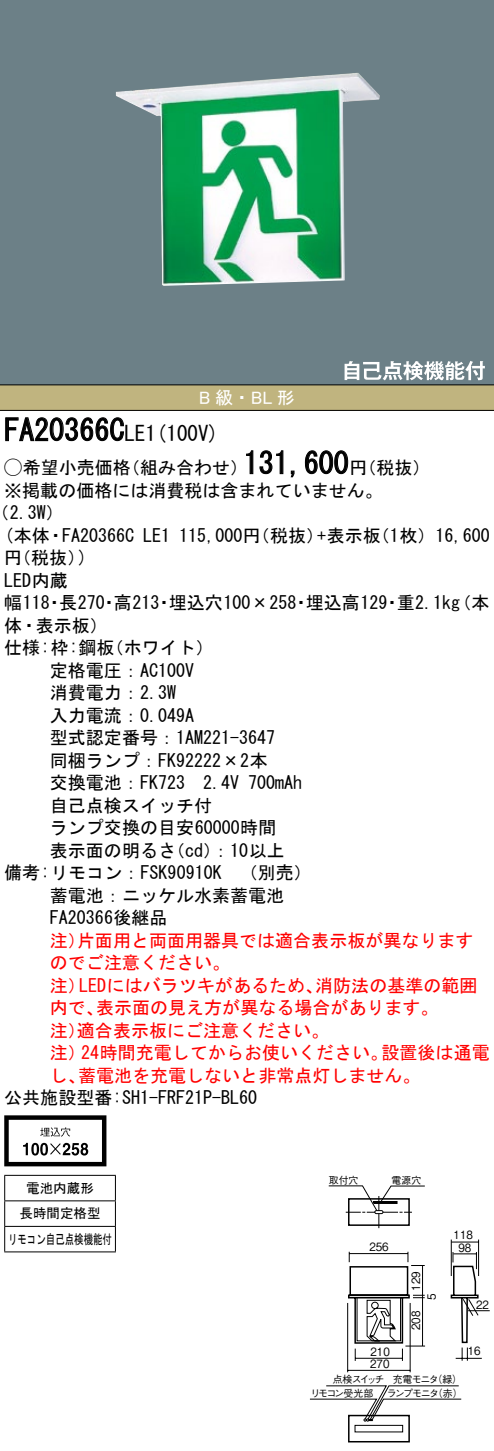
<style>
.page{position:relative;width:494px;height:1451px;background:#fff}
.page>*{position:absolute;margin:0;border:0;box-sizing:border-box;transform-origin:0 0}
.t1{font:30px "MS Gothic";color:#000}
.t2{font:21px "MS Gothic";color:#000}
.t3{font:18px/22.5px "MS Gothic";color:#000}
.t4{font:18px/22.5px "MS Gothic";color:#f00}
.t5{font:18px "MS P Gothic";color:#fff}
.t6{font:13.5px/25.5px "MS Gothic";color:#000;text-align:center}
.t7{font:13.5px "MS Gothic";color:#000;scale:.7 1}
.t8{font:11.4px/12.6px "Gothic BBB Pro Medium 90 pv RKSJ H";color:#000;scale:.9 1}
.t9{font:9.9px "Gothic BBB Pro Medium 90 pv RKSJ H";letter-spacing:-.1em;color:#000}
.s1{font-size:30px}
.s2{font-family:"Ford Classification 1"}
</style>
<div class="page">
<div style="left:0;top:0;width:493px;height:359px;background:#6c8087"></div>
<img style="left:116px;top:73px;width:263px;height:213px">
<div style="left:0;top:359px;width:493px;height:25px;background:#6c8087"></div>
<svg style="left:344px;top:361px;width:140px;height:19px"></svg>
<div style="left:0;top:385px;width:493px;height:25px;background:#c0b47f"></div>
<hr style="left:0;top:384px;width:493px;height:1px;background:#000">
<hr style="left:0;top:410px;width:493px;height:1px;background:#000">
<svg style="left:5px;top:417px;width:119px;height:24px"></svg>
<svg style="left:246px;top:450px;width:7px;height:24px"></svg>
<svg style="left:259px;top:450px;width:24px;height:24px"></svg>
<svg style="left:290px;top:470px;width:5px;height:7px"></svg>
<svg style="left:304px;top:450px;width:44px;height:24px"></svg>
<svg style="left:4px;top:1115px;width:102px;height:51px"></svg>
<hr style="left:4px;top:1174px;width:112px;height:1px;background:#000">
<hr style="left:4px;top:1200px;width:112px;height:1px;background:#000">
<hr style="left:4px;top:1225px;width:112px;height:1px;background:#000">
<svg style="left:4px;top:1175px;width:1px;height:76px"></svg>
<svg style="left:115px;top:1175px;width:1px;height:76px"></svg>
<hr style="left:4px;top:1251px;width:112px;height:1px;background:#000">
<div style="left:347px;top:1414px;width:62px;height:28px;border:2px solid #000"></div>
<div style="left:354px;top:1424px;width:48px;height:8px;border:1px solid #000"></div>
<svg style="left:309px;top:1185px;width:180px;height:236px"></svg>
<p class="t5" style="left:199px;top:388px;width:97px">B級・ BL 形</p>
<p class="t2" style="left:109px;top:423px;width:111px"><span class="s1">C</span>LE (1 100 (V</p>
<h1 class="t1" style="left:4px;top:415px;width:107px">FA20366</h1>
<h1 class="t1" style="left:243px;top:448px;width:106px">131,600</h1>
<p class="t3" style="left:4px;top:456px;width:128px"><span class="s2">A</span>希望小売価格</p>
<p class="t3" style="left:4px;top:479px;width:379px">※掲載の価格には消費税は含まれていません。</p>
<p class="t3" style="left:-8px;top:501px;width:73px">（2.3 (W</p>
<p class="t3" style="left:122px;top:456px;width:127px">（組み合わせ）</p>
<p class="t3" style="left:349px;top:456px;width:82px">（円税抜(</p>
<p class="t3" style="left:4px;top:524px;width:47px">(本体</p>
<p class="t3" style="left:62px;top:524px;width:74px">FA20366C</p>
<p class="t3" style="left:47px;top:524px;width:19px">・</p>
<p class="t3" style="left:4px;top:546px;width:82px">（円税抜(<br>LED内蔵</p>
<p class="t3" style="left:79px;top:546px;width:10px">(</p>
<p class="t3" style="left:143px;top:524px;width:28px">LE1</p>
<p class="t3" style="left:317px;top:524px;width:65px">+表示板</p>
<p class="t3" style="left:179px;top:524px;width:146px">115,000 （円税抜）</p>
<p class="t3" style="left:371px;top:524px;width:119px">（枚1 (16,600</p>
<p class="t3" style="left:114px;top:591px;width:47px">高213</p>
<p class="t3" style="left:305px;top:591px;width:83px">埋込高129</p>
<p class="t3" style="left:4px;top:591px;width:47px">幅118</p>
<p class="t3" style="left:4px;top:614px;width:105px">体・表示板(</p>
<p class="t3" style="left:168px;top:591px;width:129px">埋込穴100×258</p>
<p class="t3" style="left:453px;top:591px;width:37px">（本</p>
<p class="t3" style="left:396px;top:591px;width:65px">重2.1kg</p>
<p class="t3" style="left:59px;top:591px;width:47px">長270</p>
<p class="t3" style="left:45px;top:591px;width:19px">・</p>
<p class="t3" style="left:100px;top:591px;width:20px">・</p>
<p class="t3" style="left:155px;top:591px;width:19px">・</p>
<p class="t3" style="left:292px;top:591px;width:19px">・</p>
<p class="t3" style="left:382px;top:591px;width:20px">・</p>
<p class="t3" style="left:4px;top:636px;width:112px">仕様枠: :鋼板</p>
<p class="t3" style="left:50px;top:659px;width:146px">定格電圧：AC100V</p>
<p class="t3" style="left:50px;top:681px;width:128px">消費電力：2.3W</p>
<p class="t3" style="left:50px;top:704px;width:146px">入力電流：0.049A</p>
<p class="t3" style="left:50px;top:726px;width:227px">型式認定番号：1AM221-3647</p>
<p class="t3" style="left:50px;top:749px;width:219px">同梱ランプ：FK92222× 本2</p>
<p class="t3" style="left:248px;top:771px;width:55px">700mAh</p>
<p class="t3" style="left:106px;top:636px;width:109px">（ホワイト(</p>
<p class="t3" style="left:50px;top:771px;width:191px">交換電池：FK723　2.4V</p>
<p class="t3" style="left:50px;top:794px;width:164px">自己点検スイッチ付</p>
<p class="t3" style="left:50px;top:816px;width:228px">ランプ交換の目安60000時間</p>
<p class="t3" style="left:212px;top:839px;width:74px">：10以上</p>
<p class="t3" style="left:50px;top:839px;width:128px">表示面の明るさ</p>
<p class="t3" style="left:167px;top:839px;width:55px">（cd）</p>
<p class="t3" style="left:50px;top:861px;width:236px;text-indent:-46px">備考:リモコン：FSK90910K<br>蓄電池：ニッケル水素蓄電池<br>FA20366後継品</p>
<p class="t4" style="left:77px;top:929px;width:398px">片面用と両面用器具では適合表示板が異なります</p>
<p class="t3" style="left:230px;top:861px;width:82px">　（別売(</p>
<p class="t4" style="left:50px;top:929px;width:182px">注）<br>のでご注意ください。</p>
<p class="t4" style="left:79px;top:974px;width:245px">LEDにはバラツキがあるため、</p>
<p class="t4" style="left:315px;top:974px;width:163px">消防法の基準の範囲</p>
<p class="t4" style="left:50px;top:974px;width:37px">注）</p>
<p class="t4" style="left:96px;top:996px;width:344px">表示面の見え方が異なる場合があります。</p>
<p class="t4" style="left:77px;top:996px;width:254px;text-indent:-27px">内で、<br>適合表示板にご注意ください。</p>
<p class="t4" style="left:50px;top:1019px;width:37px">注）</p>
<p class="t4" style="left:381px;top:1041px;width:110px">設置後は通電</p>
<p class="t4" style="left:81px;top:1041px;width:308px">24時間充電してからお使いください。</p>
<p class="t4" style="left:78px;top:1041px;width:344px;text-indent:-28px">注）<br>蓄電池を充電しないと非常点灯しません。</p>
<p class="t4" style="left:50px;top:1064px;width:37px">し、</p>
<p class="t3" style="left:4px;top:1086px;width:254px">公共施設型番:SH1-FRF21 -P BL60</p>
<p class="t6" style="left:19px;top:1175px;width:82px">電池内蔵形長時間定格型</p>
<p class="t7" style="left:8px;top:1232px;width:150px">リモコン自己点検機能付</p>
<p class="t9" style="left:328px;top:1171px;width:31px">取付穴</p>
<p class="t9" style="left:391px;top:1171px;width:31px">電源穴</p>
<p class="t8" style="left:369px;top:1238px;width:23px">256</p>
<p class="t8" style="left:370px;top:1343px;width:23px">210<br>270</p>
<p class="t8" style="left:408px;top:1290px;width:23px;rotate:-90deg">129</p>
<p class="t8" style="left:408px;top:1330px;width:23px;rotate:-90deg">208</p>
<p class="t8" style="left:423px;top:1299px;width:9px;rotate:-90deg">5</p>
<p class="t8" style="left:453px;top:1227px;width:23px">118</p>
<p class="t8" style="left:458px;top:1240px;width:16px">98</p>
<p class="t8" style="left:475px;top:1297px;width:16px">22</p>
<p class="t8" style="left:467px;top:1343px;width:16px">16</p>
<p class="t9" style="left:332px;top:1371px;width:53px">点検スイッチ</p>
<p class="t9" style="left:432px;top:1371px;width:31px">（緑(</p>
<p class="t9" style="left:392px;top:1371px;width:48px">充電モニタ</p>
<p class="t9" style="left:310px;top:1385px;width:64px">リモコン受光部</p>
<p class="t9" style="left:432px;top:1385px;width:31px">（赤(</p>
<p class="t9" style="left:386px;top:1385px;width:54px">ランプモニタ</p>
</div>
